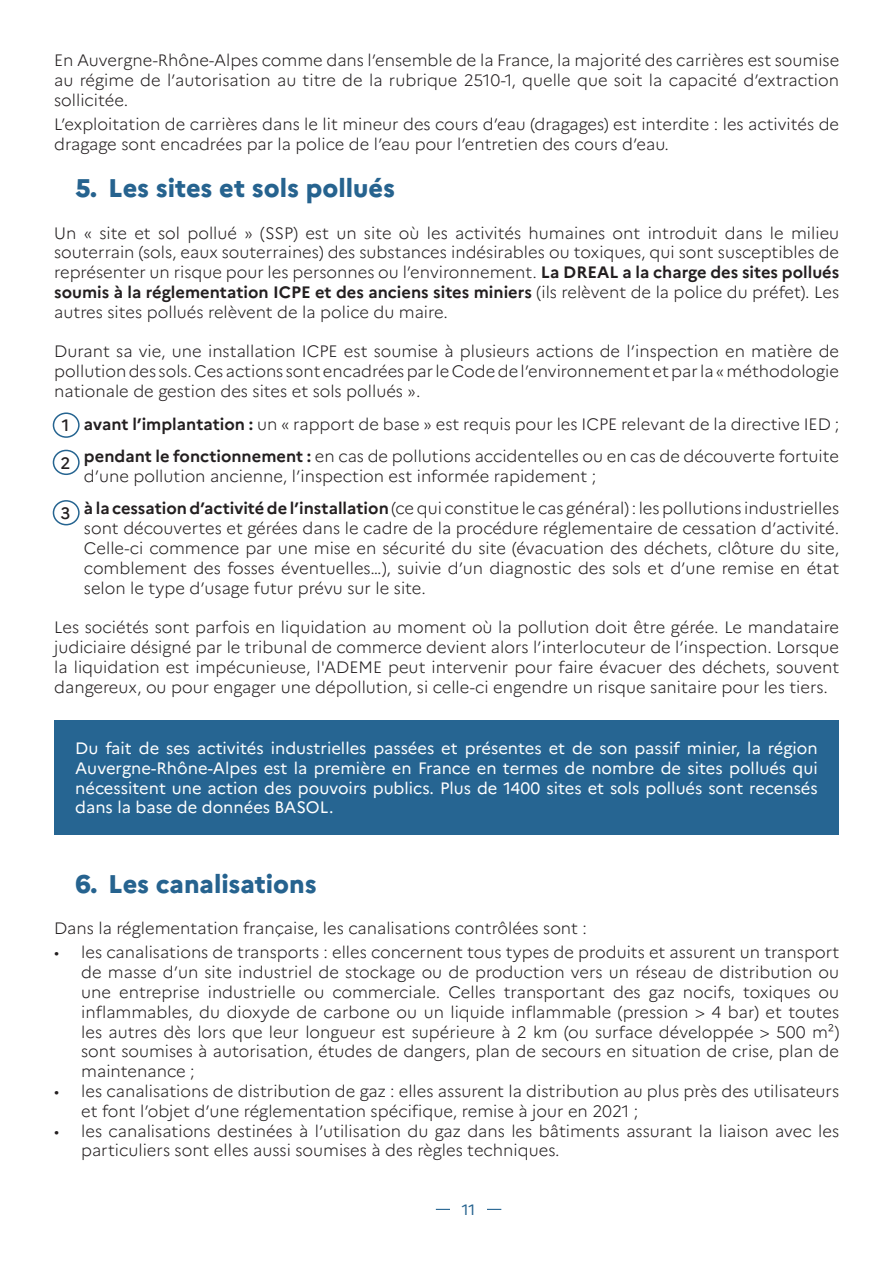
<style>
.page{position:relative;width:893px;height:1263px;background:#fff}
.page>*{position:absolute;margin:0;border:0;box-sizing:border-box;transform-origin:0 0}
.t1{font:800 25.5px "Marianne";color:#26638f}
.t2{font:300 16.5px/19.8px "Marianne";color:#231f20;text-align:justify}
.t3{font:16.5px/19.8px "Marianne";color:#fff;text-align:justify}
.t4{font:500 16.5px "Marianne";color:#231f20}
.t5{font:15px "Marianne";color:#26638f}
.s1{font-weight:700}
</style>
<div class="page">
<hr style="left:436px;top:1209px;width:65px;height:1px;background:#266592">
<div style="left:451px;top:1197px;width:36px;height:25px;background:#fff"></div>
<div style="left:54px;top:720px;width:785px;height:115px;background:#266592"></div>
<div style="left:53px;top:412px;width:27px;height:26px;border:2px solid #256490;border-radius:50%"></div>
<div style="left:53px;top:450px;width:27px;height:25px;border:2px solid #256490;border-radius:50%"></div>
<div style="left:53px;top:500px;width:27px;height:25px;border:2px solid #256490;border-radius:50%"></div>
<p class="t2" style="left:54px;top:49px;width:787px">En Auvergne-Rhône-Alpes comme dans l’ensemble de la France, la majorité des carrières est soumise au régime de l’autorisation au titre de la rubrique 2510-1, quelle que soit la capacité d’extraction sollicitée.</p>
<p class="t2" style="left:54px;top:113px;width:786px">L’exploitation de carrières dans le lit mineur des cours d’eau (dragages) est interdite : les activités de dragage sont encadrées par la police de l’eau pour l’entretien des cours d’eau.</p>
<p class="t1" style="left:75px;top:169px;width:321px">5. Les sites et sols pollués</p>
<p class="t2" style="left:54px;top:221px;width:786px">Un « site et sol pollué » (SSP) est un site où les activités humaines ont introduit dans le milieu souterrain (sols, eaux souterraines) des substances indésirables ou toxiques, qui sont susceptibles de représenter un risque pour les personnes ou l’environnement. <span class="s1">La DREAL a la charge des sites pollués soumis à la réglementation ICPE et des anciens sites miniers</span> (ils relèvent de la police du préfet). Les autres sites pollués relèvent de la police du maire.</p>
<p class="t2" style="left:54px;top:340px;width:786px">Durant sa vie, une installation ICPE est soumise à plusieurs actions de l’inspection en matière de pollution des sols. Ces actions sont encadrées par le Code de l’environnement et par la « méthodologie nationale de gestion des sites et sols pollués ».</p>
<p class="t2" style="left:84px;top:412px;width:757px"><span class="s1">avant l’implantation :</span> un « rapport de base » est requis pour les ICPE relevant de la directive IED ;</p>
<p class="t2" style="left:84px;top:445px;width:757px"><span class="s1">pendant le fonctionnement :</span> en cas de pollutions accidentelles ou en cas de découverte fortuite d’une pollution ancienne, l’inspection est informée rapidement ;</p>
<p class="t2" style="left:84px;top:497px;width:757px"><span class="s1">à la cessation d’activité de l’installation</span> (ce qui constitue le cas général) : les pollutions industrielles sont découvertes et gérées dans le cadre de la procédure réglementaire de cessation d’activité.<br>Celle-ci commence par une mise en sécurité du site (évacuation des déchets, clôture du site, comblement des fosses éventuelles…), suivie d’un diagnostic des sols et d’une remise en état selon le type d’usage futur prévu sur le site.</p>
<p class="t2" style="left:54px;top:616px;width:786px">Les sociétés sont parfois en liquidation au moment où la pollution doit être gérée. Le mandataire judiciaire désigné par le tribunal de commerce devient alors l’interlocuteur de l’inspection. Lorsque la liquidation est impécunieuse, l'ADEME peut intervenir pour faire évacuer des déchets, souvent dangereux, ou pour engager une dépollution, si celle-ci engendre un risque sanitaire pour les tiers.</p>
<p class="t4" style="left:62px;top:413px;width:9px">1</p>
<p class="t4" style="left:61px;top:450px;width:11px">2</p>
<p class="t4" style="left:61px;top:500px;width:11px">3</p>
<p class="t3" style="left:75px;top:737px;width:744px">Du fait de ses activités industrielles passées et présentes et de son passif minier, la région Auvergne-Rhône-Alpes est la première en France en termes de nombre de sites pollués qui nécessitent une action des pouvoirs publics. Plus de 1400 sites et sols pollués sont recensés dans la base de données BASOL.</p>
<p class="t1" style="left:75px;top:864px;width:243px">6. Les canalisations</p>
<p class="t2" style="left:54px;top:917px;width:534px">Dans la réglementation française, les canalisations contrôlées sont :</p>
<p class="t2" style="left:81px;top:941px;width:759px;text-indent:-27px">• les canalisations de transports : elles concernent tous types de produits et assurent un transport de masse d’un site industriel de stockage ou de production vers un réseau de distribution ou une entreprise industrielle ou commerciale. Celles transportant des gaz nocifs, toxiques ou inflammables, du dioxyde de carbone ou un liquide inflammable (pression &gt; 4 bar) et toutes les autres dès lors que leur longueur est supérieure à 2 km (ou surface développée &gt; 500 m²) sont soumises à autorisation, études de dangers, plan de secours en situation de crise, plan de maintenance ;</p>
<p class="t2" style="left:81px;top:1080px;width:759px;text-indent:-27px">• les canalisations de distribution de gaz : elles assurent la distribution au plus près des utilisateurs et font l’objet d’une réglementation spécifique, remise à jour en 2021 ;</p>
<p class="t2" style="left:81px;top:1119px;width:759px;text-indent:-27px">• les canalisations destinées à l’utilisation du gaz dans les bâtiments assurant la liaison avec les particuliers sont elles aussi soumises à des règles techniques.</p>
<p class="t5" style="left:462px;top:1198px;width:15px">11</p>
</div>
